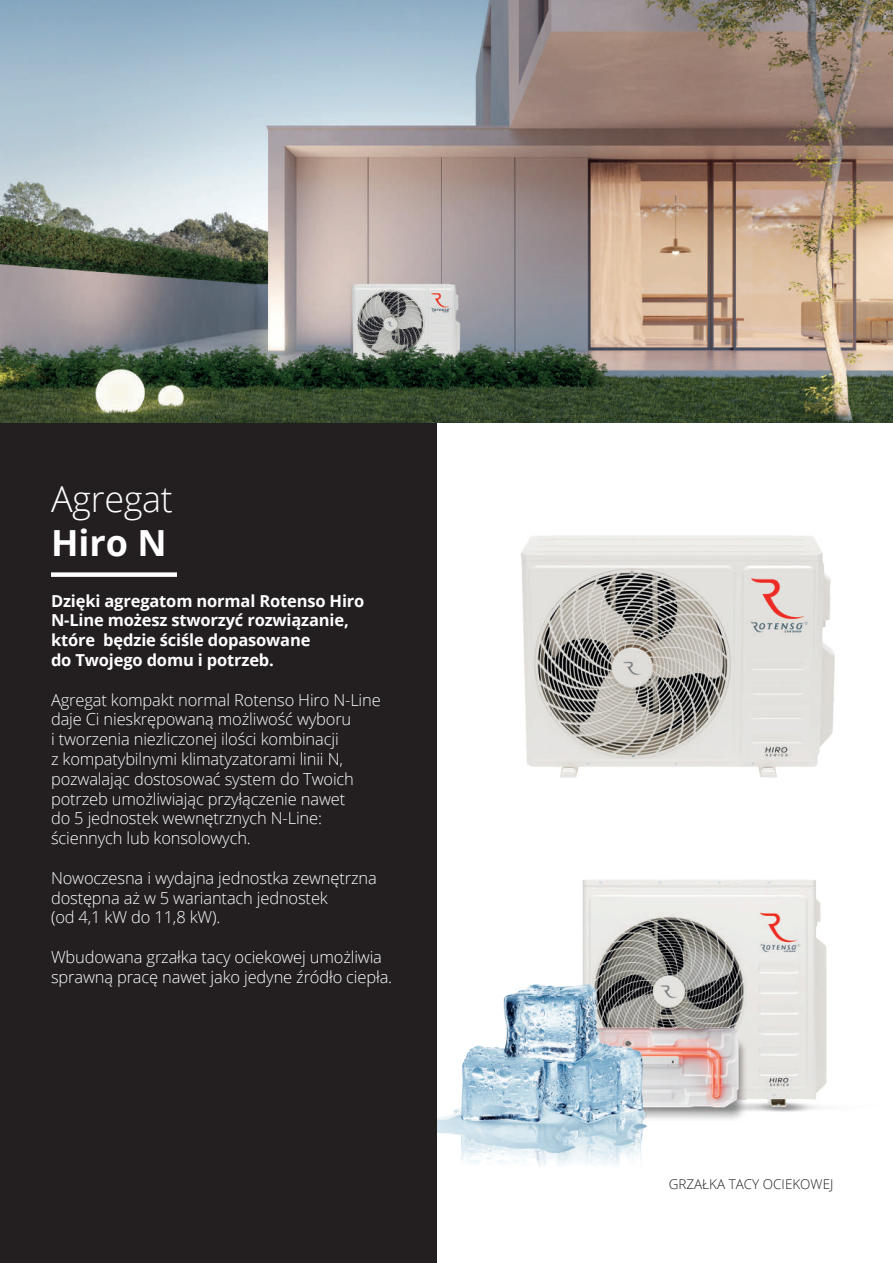
<style>
.page{position:relative;width:893px;height:1263px;background:#fff}
.page>*{position:absolute;margin:0;border:0;box-sizing:border-box;transform-origin:0 0}
.t1{font:300 36px "Open Sans";letter-spacing:-.01em;color:#fff}
.t2{font:700 36px "Open Sans";color:#fff}
.t3{font:300 16.5px/19.8px "Open Sans";letter-spacing:-.01em;color:#fff}
.t4{font:700 16.5px/19.8px "Open Sans";letter-spacing:-.01em;color:#fff}
.t5{font:300 13.5px "Open Sans";color:#231f20}
</style>
<div class="page">
<div style="left:0;top:422px;width:437px;height:841px;background:#231f20"></div>
<div style="left:51px;top:572px;width:126px;height:5px;background:#fff"></div>
<img style="left:0;top:0;width:893px;height:422px">
<img style="left:520px;top:535px;width:315px;height:243px">
<img style="left:437px;top:879px;width:390px;height:287px">
<h1 class="t1" style="left:51px;top:475px;width:124px">Agregat</h1>
<h1 class="t2" style="left:51px;top:517px;width:117px">Hiro N</h1>
<p class="t4" style="left:51px;top:590px;width:315px">Dzięki agregatom normal Rotenso Hiro N-Line możesz stworzyć rozwiązanie, które będzie ściśle dopasowane<br>do Twojego domu i potrzeb.</p>
<p class="t3" style="left:51px;top:689px;width:331px">Agregat kompakt normal Rotenso Hiro N-Line daje Ci nieskrępowaną możliwość wyboru<br>i tworzenia niezliczonej ilości kombinacji<br>z kompatybilnymi klimatyzatorami linii N, pozwalając dostosować system do Twoich potrzeb umożliwiając przyłączenie nawet<br>do 5 jednostek wewnętrznych N-Line: ściennych lub konsolowych.</p>
<p class="t3" style="left:51px;top:867px;width:327px">Nowoczesna i wydajna jednostka zewnętrzna dostępna aż w 5 wariantach jednostek<br>(od 4,1 kW do 11,8 kW).</p>
<p class="t3" style="left:51px;top:947px;width:343px">Wbudowana grzałka tacy ociekowej umożliwia sprawną pracę nawet jako jedyne źródło ciepła.</p>
<p class="t5" style="left:669px;top:1175px;width:166px">GRZAŁKA TACY OCIEKOWEJ</p>
</div>
